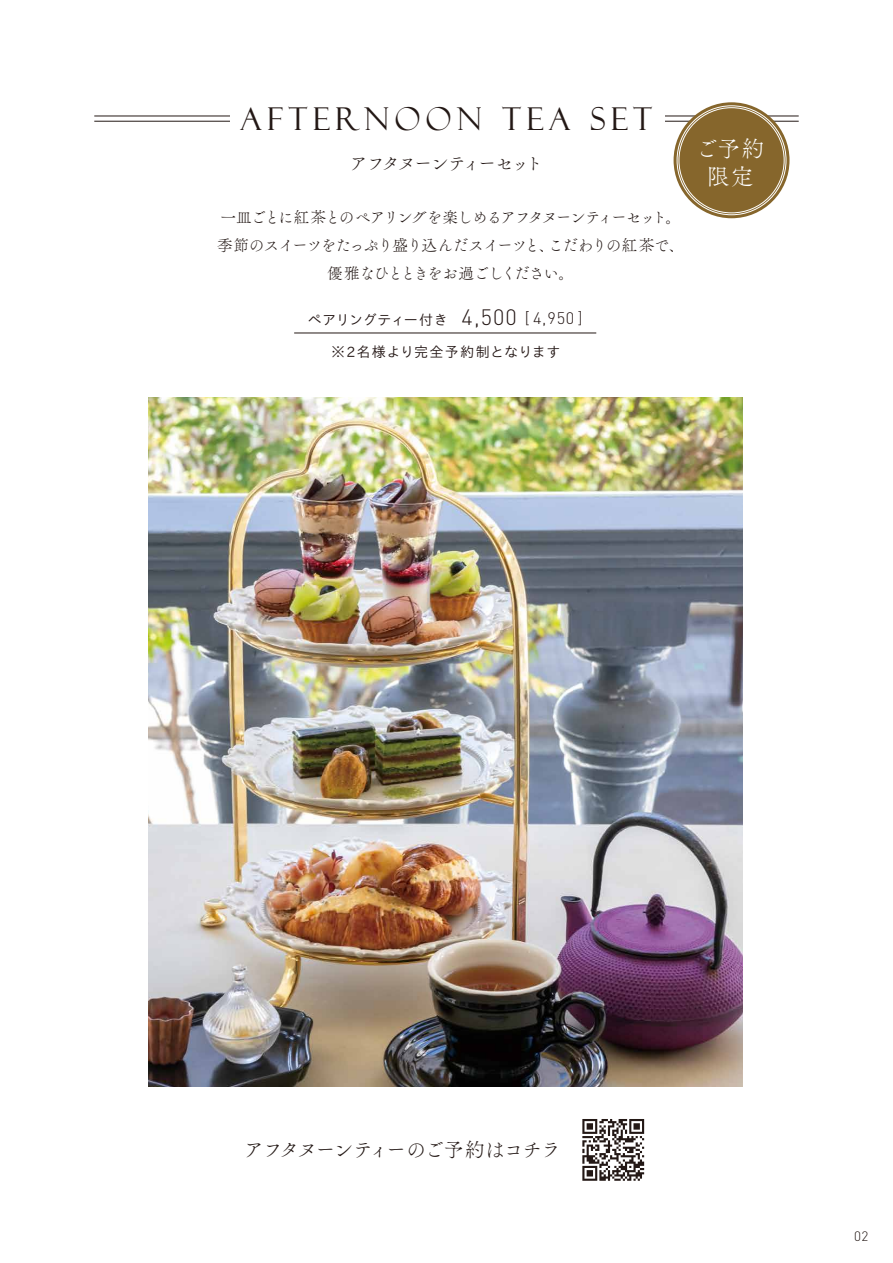
<style>
.page{position:relative;width:893px;height:1263px;background:#fff}
.page>*{position:absolute;margin:0;border:0;box-sizing:border-box;transform-origin:0 0}
.t1{font:31.5px "Felix Titling";letter-spacing:.17em;color:#231815}
.t2{font:22.8px/27.5px "Tsuku A Old Min Pr 6 N L";color:#fff;text-align:center}
.t3{font:19.95px "Tsuku A Old Min Pr 6 N L";letter-spacing:-.07em;color:#231815}
.t4{font:18px "Tsuku A Old Min Pr 6 N L";letter-spacing:-.115em;color:#231815}
.t5{font:15.75px/27.9px "Tsuku A Old Min Pr 6 N L";letter-spacing:-.08em;color:#231815;text-align:center}
.t6{font:300 14.1px "TB Go Pro";letter-spacing:-.02em;color:#231614}
.t7{font:300 14.1px "TB Go Pro";letter-spacing:.05em;color:#231614}
.t8{font:13.5px "DINT Light";color:#231815}
.s1{font-family:"DINT Light";font-weight:400;font-size:21.9px}
.s2{font-family:"DINT Light";font-weight:400;font-size:16.5px}
</style>
<div class="page">
<hr style="left:94px;top:116px;width:705px;height:1px;background:#231815">
<hr style="left:94px;top:121px;width:705px;height:1px;background:#231815">
<div style="left:230px;top:103px;width:434px;height:34px;background:#fff"></div>
<img style="left:148px;top:397px;width:594px;height:690px">
<hr style="left:294px;top:333px;width:302px;height:1px;background:#231815">
<div style="left:674px;top:102px;width:115px;height:116px;background:#86662c;border-radius:50%"></div>
<svg style="left:582px;top:1119px;width:62px;height:62px"></svg>
<h1 class="t1" style="left:240px;top:101px;width:413px">AFTERNOON TEA SET</h1>
<p class="t4" style="left:350px;top:148px;width:195px">アフタヌーンティーセット</p>
<p class="t5" style="left:217px;top:202px;width:469px">一皿ごとに紅茶とのペアリングを楽しめるアフタヌーンティーセット。季節のスイーツをたっぷり盛り込んだスイーツと、こだわりの紅茶で、優雅なひとときをお過ごしください。</p>
<p class="t6" style="left:308px;top:308px;width:277px">ペアリングティー付き <span class="s1">4,500</span> <span class="s2">[ 4,950 ]</span></p>
<p class="t7" style="left:331px;top:339px;width:231px">※2名様より完全予約制となります</p>
<h2 class="t2" style="left:695px;top:134px;width:71px">ご予約限定</h2>
<p class="t3" style="left:244px;top:1133px;width:318px">アフタヌーンティーのご予約はコチラ</p>
<p class="t8" style="left:854px;top:1227px;width:16px">02</p>
</div>
